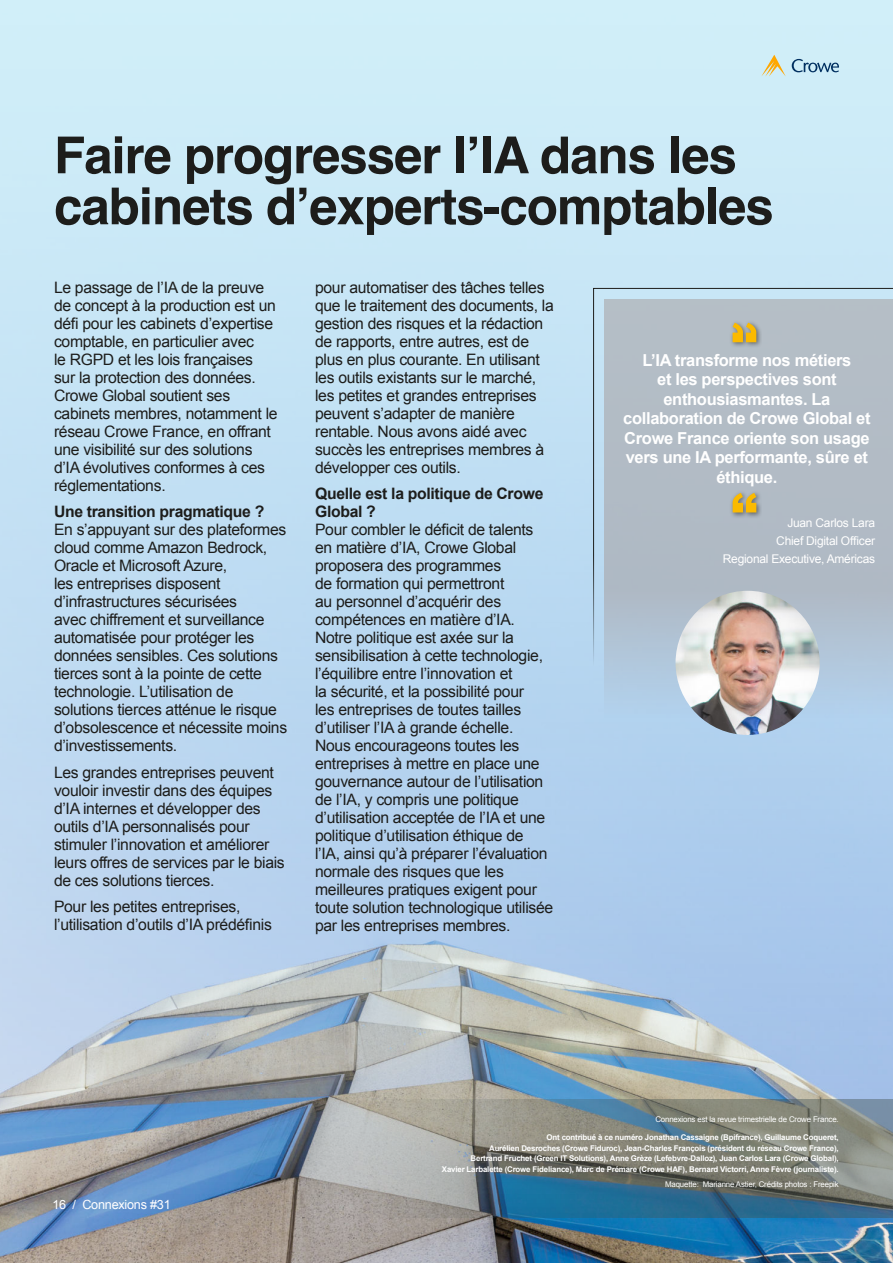
<style>
.page{position:relative;width:893px;height:1263px;background:#fff}
.page>*{position:absolute;margin:0;border:0;box-sizing:border-box;transform-origin:0 0}
.t1{font:700 51px/51px "Helvetica";letter-spacing:-.02em;color:#1d1d1b}
.t2{font:700 16.5px/19.5px "Arial";letter-spacing:-.02em;color:#fff;text-align:center}
.t3{font:15.75px/18px "Arial";letter-spacing:-.02em;color:#1d1d1b}
.t4{font:700 15.75px/18px "Arial";letter-spacing:-.02em;color:#1d1d1b}
.t5{font:12.75px "Arial";letter-spacing:-.02em;color:#fff}
.t6{font:12px/17.7px "Arial";letter-spacing:-.02em;color:#fff;text-align:right}
.t7{font:700 7.8px/10.5px "Arial";letter-spacing:-.02em;color:#fff;text-align:right}
.t8{font:7.8px "Arial";letter-spacing:-.02em;color:#fff}
</style>
<div class="page">
<img style="left:0;top:0;width:893px;height:1263px">
<svg style="left:792px;top:59px;width:47px;height:13px"></svg>
<svg style="left:761px;top:55px;width:25px;height:21px"></svg>
<div style="left:604px;top:300px;width:289px;height:551px;background:#accced"></div>
<svg style="left:593px;top:288px;width:300px;height:536px"></svg>
<div style="left:729px;top:320px;width:33px;height:29px;background:#1d1d1b;opacity:.51"></div>
<svg style="left:733px;top:323px;width:24px;height:19px"></svg>
<div style="left:729px;top:490px;width:33px;height:29px;background:#1d1d1b;opacity:.51"></div>
<svg style="left:731px;top:493px;width:25px;height:19px"></svg>
<img style="left:675px;top:591px;width:145px;height:144px;border-radius:72px">
<svg style="left:208px;top:1099px;width:685px;height:118px;background:#7a898e"></svg>
<h1 class="t1" style="left:54px;top:130px;width:721px">Faire progresser l’IA dans les cabinets d’experts-comptables</h1>
<p class="t3" style="left:54px;top:280px;width:225px">Le passage de l’IA de la preuve de concept à la production est un défi pour les cabinets d’expertise comptable, en particulier avec<br>le RGPD et les lois françaises sur la protection des données.<br>Crowe Global soutient ses cabinets membres, notamment le réseau Crowe France, en offrant une visibilité sur des solutions d’IA évolutives conformes à ces réglementations.</p>
<p class="t4" style="left:54px;top:504px;width:212px">Une transition pragmatique ?</p>
<p class="t3" style="left:54px;top:522px;width:235px">En s’appuyant sur des plateformes cloud comme Amazon Bedrock,<br>Oracle et Microsoft Azure,<br>les entreprises disposent d’infrastructures sécurisées<br>avec chiffrement et surveillance automatisée pour protéger les données sensibles. Ces solutions tierces sont à la pointe de cette technologie. L’utilisation de solutions tierces atténue le risque d’obsolescence et nécessite moins d’investissements.</p>
<p class="t3" style="left:54px;top:765px;width:232px">Les grandes entreprises peuvent vouloir investir dans des équipes d’IA internes et développer des outils d’IA personnalisés pour stimuler l’innovation et améliorer leurs offres de services par le biais de ces solutions tierces.</p>
<p class="t3" style="left:54px;top:899px;width:219px">Pour les petites entreprises, l’utilisation d’outils d’IA prédéfinis</p>
<p class="t3" style="left:315px;top:280px;width:240px">pour automatiser des tâches telles que le traitement des documents, la gestion des risques et la rédaction de rapports, entre autres, est de plus en plus courante. En utilisant les outils existants sur le marché, les petites et grandes entreprises peuvent s’adapter de manière rentable. Nous avons aidé avec succès les entreprises membres à développer ces outils.</p>
<p class="t4" style="left:315px;top:486px;width:230px">Quelle est la politique de Crowe<br>Global ?</p>
<p class="t3" style="left:315px;top:521px;width:240px">Pour combler le déficit de talents en matière d’IA, Crowe Global proposera des programmes<br>de formation qui permettront<br>au personnel d’acquérir des compétences en matière d’IA.<br>Notre politique est axée sur la sensibilisation à cette technologie, l’équilibre entre l’innovation et<br>la sécurité, et la possibilité pour<br>les entreprises de toutes tailles d’utiliser l’IA à grande échelle.<br>Nous encourageons toutes les entreprises à mettre en place une gouvernance autour de l’utilisation de l’IA, y compris une politique d’utilisation acceptée de l’IA et une politique d’utilisation éthique de<br>l’IA, ainsi qu’à préparer l’évaluation normale des risques que les meilleures pratiques exigent pour toute solution technologique utilisée par les entreprises membres.</p>
<p class="t2" style="left:623px;top:352px;width:249px">L’IA transforme nos métiers<br>et les perspectives sont enthousiasmantes. La collaboration de Crowe Global et<br>Crowe France oriente son usage vers une IA performante, sûre et éthique.</p>
<p class="t6" style="left:723px;top:515px;width:154px">Juan Carlos Lara<br>Chief Digital Officer<br>Regional Executive, Américas</p>
<p class="t5" style="left:52px;top:1200px;width:120px">16 / Connexions #31</p>
<p class="t8" style="left:655px;top:1117px;width:185px">Connexions est la revue trimestrielle de Crowe France.</p>
<p class="t7" style="left:442px;top:1133px;width:398px">Ont contribué à ce numéro Jonathan Cassaigne (Bpifrance), Guillaume Coqueret,<br>Aurélien Desroches (Crowe Fiduroc), Jean-Charles François (président du réseau Crowe France),<br>Bertrand Fruchet (Green IT Solutions), Anne Grèze (Lefebvre-Dalloz), Juan Carlos Lara (Crowe Global),<br>Xavier Larbalette (Crowe Fideliance), Marc de Prémare (Crowe HAF), Bernard Victorri, Anne Fèvre (journaliste).</p>
<p class="t8" style="left:665px;top:1181px;width:175px">Maquette: Marianne Astier, Crédits photos : Freepik</p>
</div>
